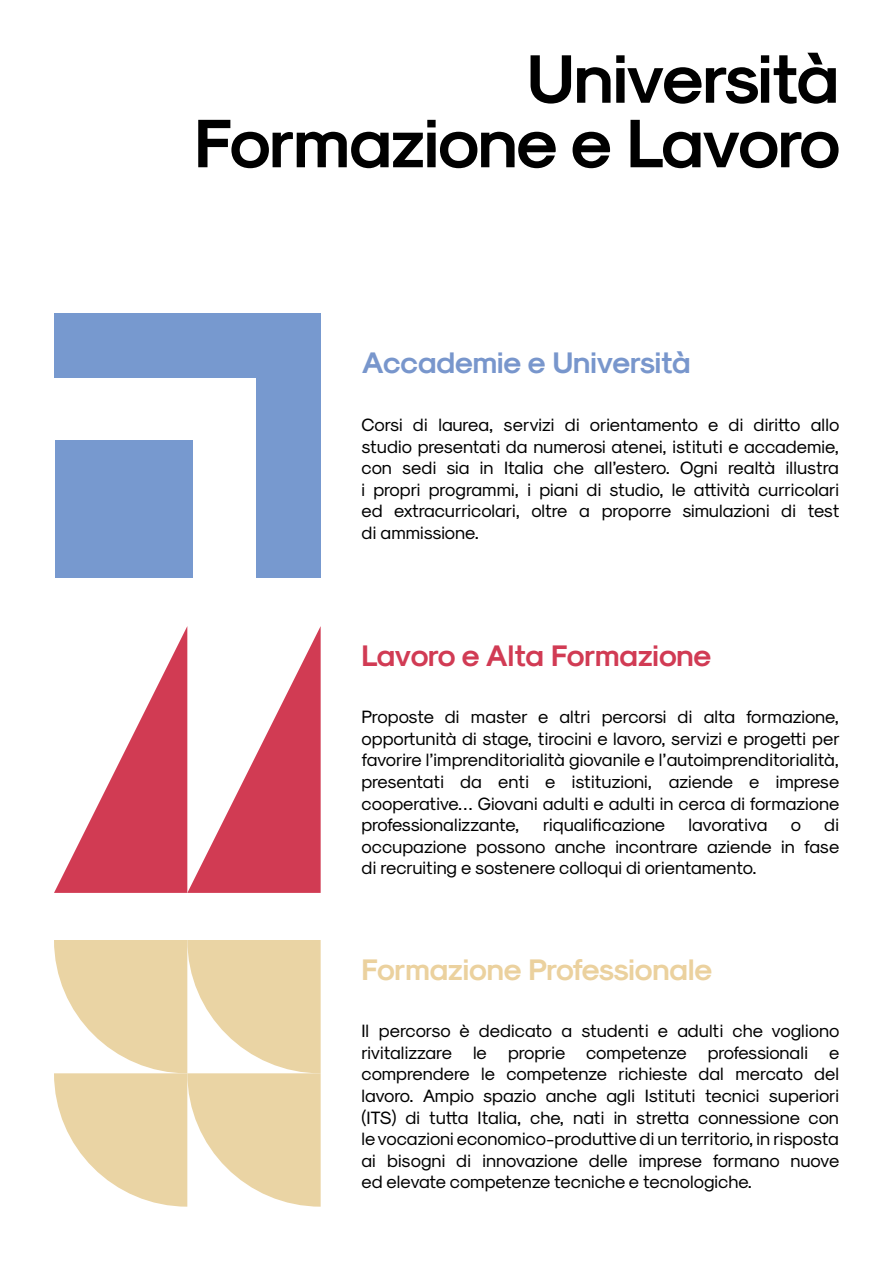
<style>
.page{position:relative;width:893px;height:1263px;background:#fff}
.page>*{position:absolute;margin:0;border:0;box-sizing:border-box;transform-origin:0 0}
.t1{font:69.15px/64.5px "Sk Modernist Bold";letter-spacing:-.02em;color:#000;text-align:right}
.t2{font:30px "Sk Modernist Bold";letter-spacing:-.01em;color:#ebd19e}
.t3{font:30px "Sk Modernist Bold";letter-spacing:-.01em;color:#d13b54}
.t4{font:30px "Sk Modernist Bold";color:#7896cc}
.t5{font:18px/21.6px "Sk Modernist Regular";color:#000;text-align:justify}
.t6{font:18px "Sk Modernist Regular";letter-spacing:-.02em;color:#000}
</style>
<div class="page">
<div style="left:55px;top:440px;width:137px;height:138px;background:#7799cf"></div>
<div style="left:54px;top:314px;width:267px;height:64px;background:#7799cf"></div>
<div style="left:256px;top:314px;width:65px;height:264px;background:#7799cf"></div>
<svg style="left:54px;top:626px;width:267px;height:267px"></svg>
<svg style="left:54px;top:940px;width:267px;height:267px"></svg>
<h1 class="t1" style="left:194px;top:45px;width:648px">Università<br>Formazione e Lavoro</h1>
<h2 class="t4" style="left:361px;top:345px;width:331px">Accademie e Università</h2>
<p class="t5" style="left:361px;top:414px;width:479px">Corsi di laurea, servizi di orientamento e di diritto allo studio presentati da numerosi atenei, istituti e accademie, con sedi sia in Italia che all’estero. Ogni realtà illustra i propri programmi, i piani di studio, le attività curricolari ed extracurricolari, oltre a proporre simulazioni di test di ammissione.</p>
<h2 class="t3" style="left:361px;top:637px;width:351px">Lavoro e Alta Formazione</h2>
<p class="t5" style="left:361px;top:706px;width:480px">Proposte di master e altri percorsi di alta formazione, opportunità di stage, tirocini e lavoro, servizi e progetti per favorire l’imprenditorialità giovanile e l’autoimprenditorialità, presentati da enti e istituzioni, aziende e imprese cooperative… Giovani adulti e adulti in cerca di formazione professionalizzante,</p>
<p class="t5" style="left:543px;top:814px;width:124px">riqualificazione</p>
<p class="t6" style="left:689px;top:815px;width:80px">lavorativa</p>
<p class="t5" style="left:791px;top:814px;width:12px">o</p>
<p class="t5" style="left:361px;top:814px;width:479px;text-indent:463px">di occupazione possono anche incontrare aziende in fase di recruiting e sostenere colloqui di orientamento.</p>
<h2 class="t2" style="left:361px;top:951px;width:352px">Formazione Professionale</h2>
<p class="t5" style="left:361px;top:1020px;width:479px">Il percorso è dedicato a studenti e adulti che vogliono rivitalizzare le proprie competenze professionali e comprendere le competenze richieste dal mercato del lavoro. Ampio spazio anche agli Istituti tecnici superiori (ITS) di tutta Italia, che, nati in stretta connessione con le vocazioni economico-produttive di un territorio, in risposta ai bisogni di innovazione delle imprese formano nuove ed elevate competenze tecniche e tecnologiche.</p>
</div>
